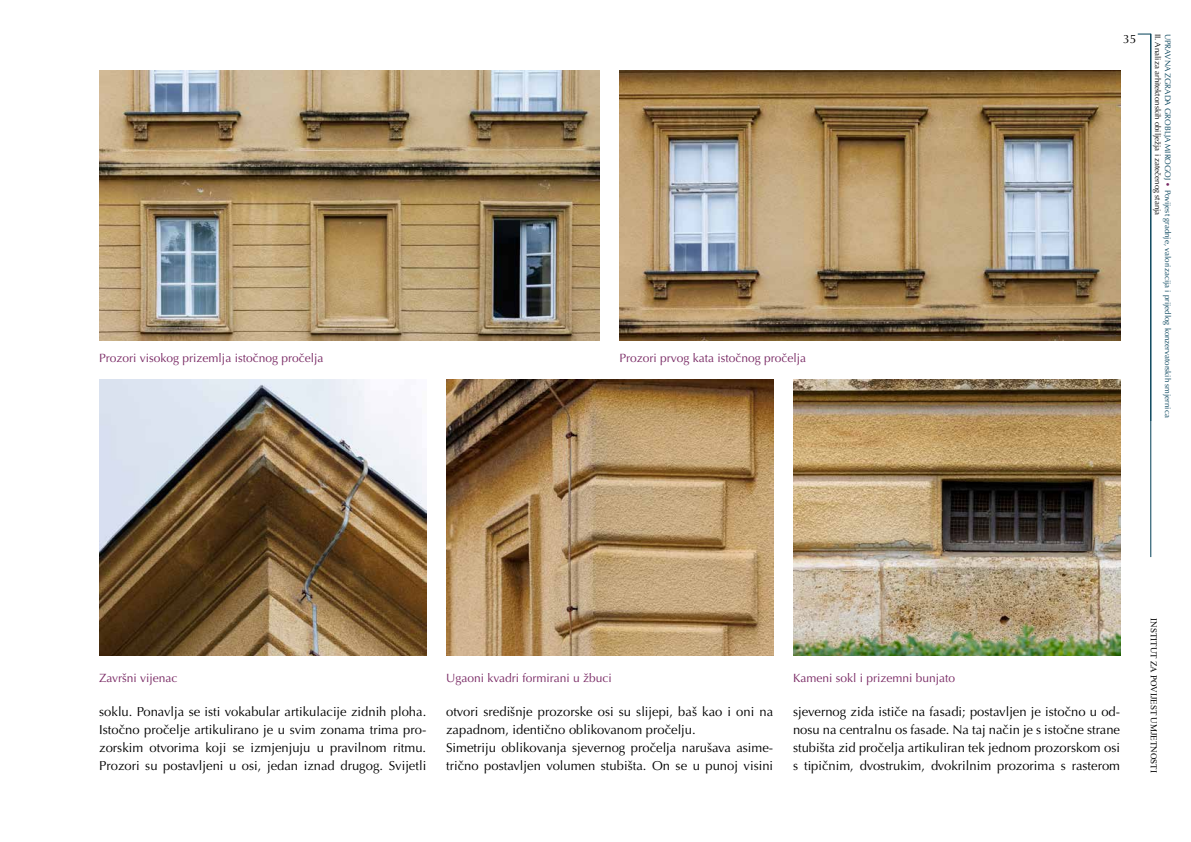
<style>
.page{position:relative;width:1191px;height:842px;background:#fff}
.page>*{position:absolute;margin:0;border:0;box-sizing:border-box;transform-origin:0 0}
.t1{font:13px/18px "Optima LT Pro";color:#000;text-align:justify}
.t2{font:12px "Optima LT Pro";color:#792964}
.t3{font:12px "Optima LT Pro";color:#000}
.t4{font:9px "Times New Roman";color:#000}
.t5{font:8px/9.8px "Optima LT Pro";color:#003f57}
.s1{color:#792964}
.s2{color:#000}
</style>
<div class="page">
<svg style="left:1137px;top:34px;width:13px;height:1px"></svg>
<hr style="left:1150px;top:34px;width:1px;height:523px;background:#003f57">
<img style="left:99px;top:71px;width:501px;height:269px">
<img style="left:793px;top:380px;width:327px;height:276px">
<img style="left:446px;top:380px;width:327px;height:276px">
<img style="left:99px;top:380px;width:327px;height:276px">
<img style="left:619px;top:71px;width:501px;height:269px">
<p class="t2" style="left:99px;top:351px;width:226px">Prozori visokog prizemlja istočnog pročelja</p>
<p class="t2" style="left:619px;top:351px;width:188px">Prozori prvog kata istočnog pročelja</p>
<p class="t3" style="left:1123px;top:31px;width:15px">35</p>
<p class="t5" style="left:1172px;top:34px;width:385px;rotate:90deg">UPRAVNA ZGRADA GROBLJA MIROGOJ <span class="s1">•</span> Povijest gradnje, valorizacija i prijedlog konzervatorskih smjernica<br><span class="s2">II. Analiza arhitektonskih obilježja i zatečenog stanja</span></p>
<p class="t2" style="left:99px;top:670px;width:80px">Završni vijenac</p>
<p class="t2" style="left:446px;top:670px;width:167px">Ugaoni kvadri formirani u žbuci</p>
<p class="t2" style="left:793px;top:670px;width:164px">Kameni sokl i prizemni bunjato</p>
<p class="t1" style="left:99px;top:702px;width:328px">soklu. Ponavlja se isti vokabular artikulacije zidnih ploha.<br>Istočno pročelje artikulirano je u svim zonama trima pro&shy;zorskim otvorima koji se izmjenjuju u pravilnom ritmu.<br>Prozori su postavljeni u osi, jedan iznad drugog. Svijetli</p>
<p class="t1" style="left:793px;top:702px;width:328px">sjevernog zida ističe na fasadi; postavljen je istočno u od&shy;nosu na centralnu os fasade. Na taj način je s istočne strane stubišta zid pročelja artikuliran tek jednom prozorskom osi s tipičnim, dvostrukim, dvokrilnim prozorima s rasterom</p>
<p class="t1" style="left:446px;top:702px;width:328px;text-align:left">otvori središnje prozorske osi su slijepi, baš kao i oni na zapadnom, identično oblikovanom pročelju.<br>Simetriju oblikovanja sjevernog pročelja narušava asime&shy;trično postavljen volumen stubišta. On se u punoj visini</p>
<p class="t4" style="left:1160px;top:618px;width:156px;rotate:90deg">INSTITUT ZA POVIJEST UMJETNOSTI</p>
</div>
